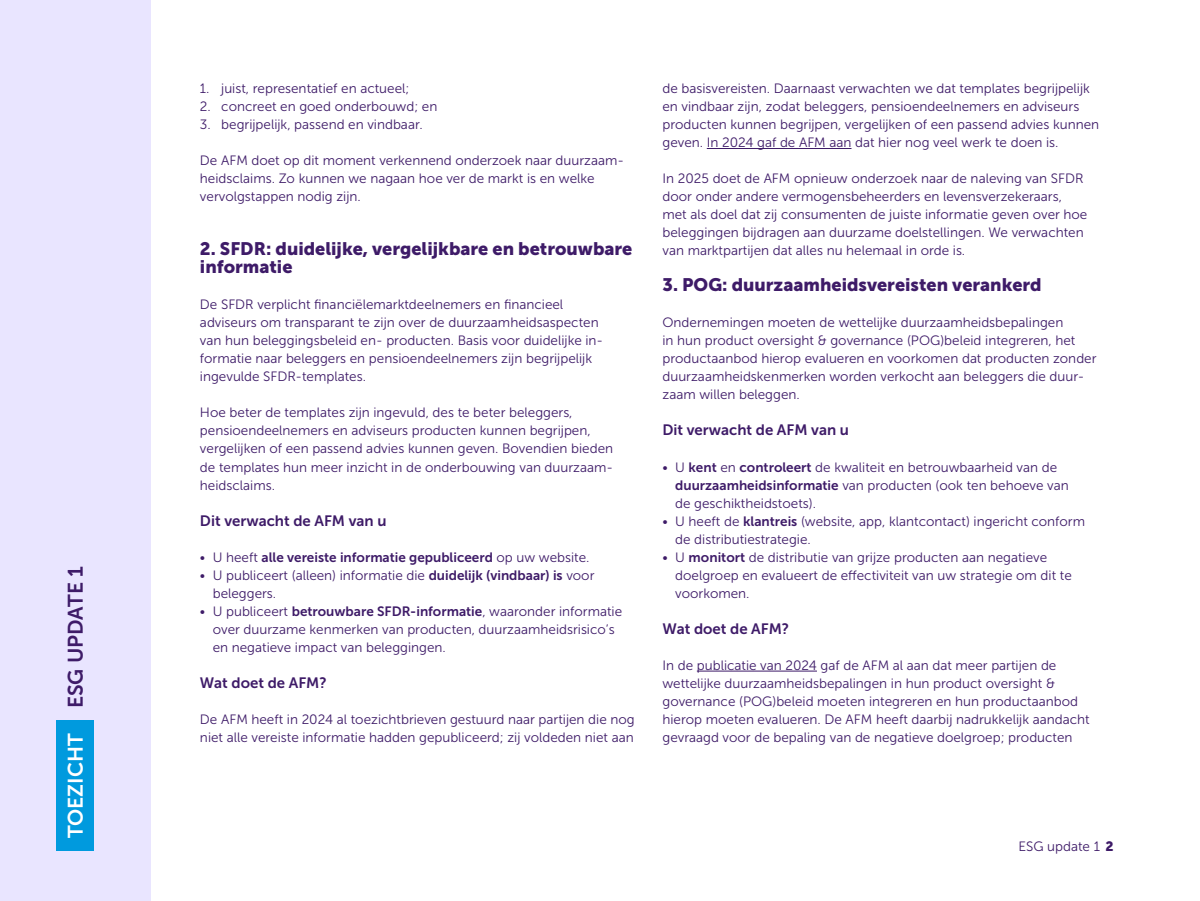
<style>
.page{position:relative;width:1200px;height:901px;background:#fff}
.page>*{position:absolute;margin:0;border:0;box-sizing:border-box;transform-origin:0 0}
.t1{font:21px "Museo Sans 700";color:#3e1b68}
.H2_Paragraafkop{font:18px/18px "Museo Sans 900";color:#3e1b68}
.H3_Subparagraafkop{font:15px "Museo Sans 700";color:#3e1b68}
.P_Platte_tekst{font:13.5px/18px "Museo Sans 300";color:#3e1b68}
.t2{font:13.5px "Museo Sans 700";color:#3e1b68}
.s1{color:#fff}
.s2{font-family:"Museo Sans 300"}
.s3{font-family:"Museo Sans 700"}
.s4{font-family:"Museo Sans 900"}
</style>
<div class="page">
<div style="left:0;top:0;width:150px;height:900px;background:#e9e5ff"></div>
<div style="left:56px;top:720px;width:38px;height:130px;background:#009ade"></div>
<hr style="left:707px;top:148px;width:145px;height:1px;background:#3e1b68">
<hr style="left:697px;top:670px;width:120px;height:1px;background:#3e1b68">
<h1 class="t1" style="left:64px;top:837px;width:273px;rotate:-90deg"><span class="s1">TOEZICHT</span> ESG UPDATE 1</h1>
<p class="P_Platte_tekst" style="left:200px;top:79px;width:211px">1. juist, representatief en actueel;</p>
<p class="P_Platte_tekst" style="left:200px;top:97px;width:239px">2. concreet en goed onderbouwd; en</p>
<p class="P_Platte_tekst" style="left:200px;top:115px;width:224px">3. begrijpelijk, passend en vindbaar.</p>
<p class="P_Platte_tekst" style="left:200px;top:151px;width:426px">De AFM doet op dit moment verkennend onderzoek naar duurzaam&shy;heidsclaims. Zo kunnen we nagaan hoe ver de markt is en welke vervolgstappen nodig zijn.</p>
<h2 class="H2_Paragraafkop" style="left:200px;top:240px;width:434px">2. SFDR: duidelijke, vergelijkbare en betrouwbare informatie</h2>
<p class="P_Platte_tekst" style="left:200px;top:295px;width:402px">De SFDR verplicht financiëlemarktdeelnemers en financieel adviseurs om transparant te zijn over de duurzaamheidsaspecten van hun beleggingsbeleid en- producten. Basis voor duidelijke in&shy;formatie naar beleggers en pensioendeelnemers zijn begrijpelijk ingevulde SFDR-templates.</p>
<p class="P_Platte_tekst" style="left:200px;top:403px;width:415px">Hoe beter de templates zijn ingevuld, des te beter beleggers, pensioendeelnemers en adviseurs producten kunnen begrijpen, vergelijken of een passend advies kunnen geven. Bovendien bieden de templates hun meer inzicht in de onderbouwing van duurzaam&shy;heidsclaims.</p>
<h3 class="H3_Subparagraafkop" style="left:200px;top:511px;width:188px">Dit verwacht de AFM van u</h3>
<p class="t2" style="left:200px;top:549px;width:391px"><span class="s2">• U heeft</span> alle vereiste informatie gepubliceerd <span class="s2">op uw website.</span></p>
<p class="P_Platte_tekst" style="left:213px;top:565px;width:383px;text-indent:-13px">• U publiceert (alleen) informatie die <span class="s3">duidelijk (vindbaar) is</span> voor beleggers.</p>
<p class="P_Platte_tekst" style="left:213px;top:601px;width:411px;text-indent:-13px">• U publiceert <span class="s3">betrouwbare SFDR-informatie</span>, waaronder informatie over duurzame kenmerken van producten, duurzaamheidsrisico’s en negatieve impact van beleggingen.</p>
<h3 class="H3_Subparagraafkop" style="left:200px;top:673px;width:128px">Wat doet de AFM?</h3>
<p class="P_Platte_tekst" style="left:200px;top:709px;width:436px">De AFM heeft in 2024 al toezichtbrieven gestuurd naar partijen die nog niet alle vereiste informatie hadden gepubliceerd; zij voldeden niet aan</p>
<p class="P_Platte_tekst" style="left:662px;top:79px;width:438px">de basisvereisten. Daarnaast verwachten we dat templates begrijpelijk en vindbaar zijn, zodat beleggers, pensioendeelnemers en adviseurs producten kunnen begrijpen, vergelijken of een passend advies kunnen geven. In 2024 gaf de AFM aan dat hier nog veel werk te doen is.</p>
<p class="P_Platte_tekst" style="left:662px;top:169px;width:426px">In 2025 doet de AFM opnieuw onderzoek naar de naleving van SFDR door onder andere vermogensbeheerders en levensverzekeraars, met als doel dat zij consumenten de juiste informatie geven over hoe beleggingen bijdragen aan duurzame doelstellingen. We verwachten van marktpartijen dat alles nu helemaal in orde is.</p>
<h2 class="H2_Paragraafkop" style="left:662px;top:276px;width:381px">3. POG: duurzaamheidsvereisten verankerd</h2>
<p class="P_Platte_tekst" style="left:662px;top:313px;width:436px">Ondernemingen moeten de wettelijke duurzaamheidsbepalingen<br>in hun product oversight &amp; governance (POG)beleid integreren, het productaanbod hierop evalueren en voorkomen dat producten zonder duurzaamheidskenmerken worden verkocht aan beleggers die duur&shy;zaam willen beleggen.</p>
<h3 class="H3_Subparagraafkop" style="left:662px;top:421px;width:188px">Dit verwacht de AFM van u</h3>
<p class="P_Platte_tekst" style="left:675px;top:457px;width:395px;text-indent:-13px">• U <span class="s3">kent</span> en <span class="s3">controleert</span> de kwaliteit en betrouwbaarheid van de <span class="s3">duurzaamheidsinformatie</span> van producten (ook ten behoeve van de geschiktheidstoets).</p>
<p class="P_Platte_tekst" style="left:675px;top:511px;width:411px;text-indent:-13px">• U heeft de <span class="s3">klantreis</span> (website, app, klantcontact) ingericht conform de distributiestrategie.</p>
<p class="P_Platte_tekst" style="left:675px;top:547px;width:398px;text-indent:-13px">• U <span class="s3">monitort</span> de distributie van grijze producten aan negatieve doelgroep en evalueert de effectiviteit van uw strategie om dit te voorkomen.</p>
<h3 class="H3_Subparagraafkop" style="left:662px;top:619px;width:128px">Wat doet de AFM?</h3>
<p class="P_Platte_tekst" style="left:662px;top:655px;width:429px">In de publicatie van 2024 gaf de AFM al aan dat meer partijen de wettelijke duurzaamheidsbepalingen in hun product oversight &amp; governance (POG)beleid moeten integreren en hun productaanbod hierop moeten evalueren. De AFM heeft daarbij nadrukkelijk aandacht gevraagd voor de bepaling van de negatieve doelgroep; producten</p>
<p class="P_Platte_tekst" style="left:1018px;top:836px;width:97px">ESG update 1 <span class="s4">2</span></p>
</div>
